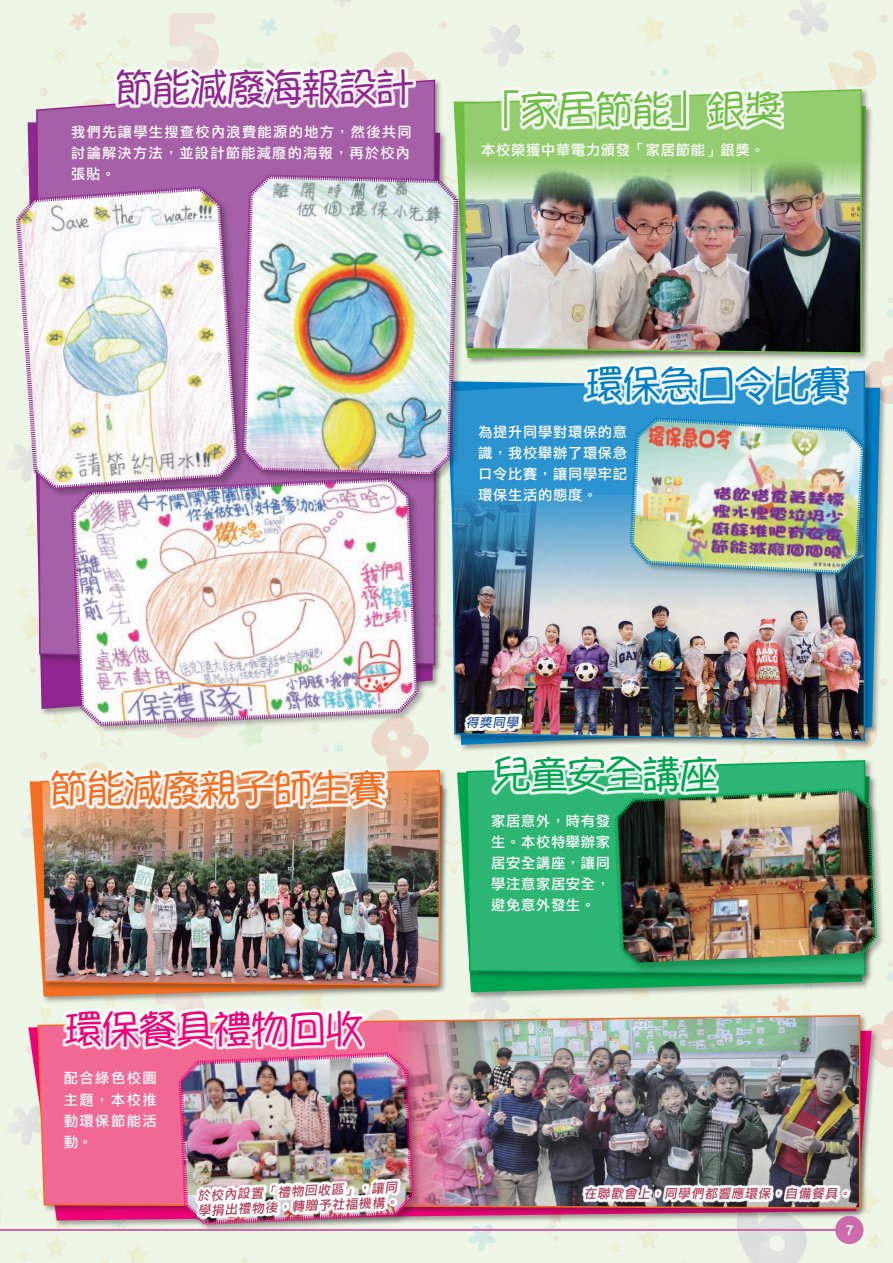
<style>
.page{position:relative;width:893px;height:1263px;background:#fff}
.page>*{position:absolute;margin:0;border:0;box-sizing:border-box;transform-origin:0 0}
.t1{font:41.55px "Yuppy TC";letter-spacing:-.1em;color:#f36e21}
.t2{font:41.55px "Yuppy TC";letter-spacing:-.1em;color:#6ebe44}
.t3{font:41.55px "Yuppy TC";letter-spacing:-.1em;color:#90268f}
.t4{font:41.55px "Yuppy TC";letter-spacing:-.1em;color:#ed0277}
.t5{font:41.55px "Yuppy TC";letter-spacing:-.1em;color:#007ec5}
.t6{font:41.55px "Yuppy TC";letter-spacing:-.1em;color:#00a54f}
.t7{font:14.25px/21px "Li Hei Pro";letter-spacing:.05em;color:#fff;text-align:justify}
.t8{font:13.5px "Arial Rounded MT Bold";color:#fff}
.t9{font:italic 12.75px "Li Hei Pro";color:#ae3e58}
.t10{font:italic 12.75px "Li Hei Pro";color:#24548e}
</style>
<div class="page">
<img style="left:0;top:0;width:893px;height:1263px">
<svg style="left:582px;top:1184px;width:268px;height:18px"></svg>
<div style="left:71px;top:477px;width:356px;height:258px;background:#231f20;opacity:.33"></div>
<img style="left:70px;top:485px;width:350px;height:242px">
<div style="left:16px;top:186px;width:231px;height:312px;background:#231f20;opacity:.33"></div>
<img style="left:15px;top:186px;width:225px;height:305px">
<div style="left:242px;top:174px;width:225px;height:311px;background:#231f20;opacity:.33"></div>
<img style="left:241px;top:174px;width:218px;height:303px">
<img style="left:195px;top:1178px;width:205px;height:41px">
<hr style="left:0;top:1229px;width:850px;height:2px;background:#cb6bab">
<div style="left:835px;top:1216px;width:28px;height:28px;background:#cb6bab;border-radius:50%"></div>
<hr style="left:0;top:1105px;width:2px;height:147px;background:#edf5e6">
<h1 class="t3" style="left:113px;top:67px;width:304px">節能減廢海報設計</h1>
<p class="t7" style="left:71px;top:122px;width:342px">我們先讓學生搜查校內浪費能源的地方，然後共同討論解決方法，並設計節能減廢的海報，再於校內張貼。</p>
<h1 class="t2" style="left:481px;top:89px;width:304px">「家居節能」銀獎</h1>
<p class="t7" style="left:481px;top:140px;width:285px">本校榮獲中華電力頒發「家居節能」銀獎。</p>
<h1 class="t5" style="left:583px;top:363px;width:267px">環保急口令比賽</h1>
<p class="t7" style="left:478px;top:422px;width:150px">為提升同學對環保的意識，我校舉辦了環保急口令比賽，讓同學牢記環保生活的態度。</p>
<h1 class="t1" style="left:48px;top:768px;width:342px">節能減廢親子師生賽</h1>
<h1 class="t4" style="left:62px;top:1008px;width:304px">環保餐具禮物回收</h1>
<p class="t7" style="left:64px;top:1068px;width:94px">配合綠色校園主題，本校推動環保節能活動。</p>
<p class="t10" style="left:465px;top:716px;width:54px;rotate:-1deg">得獎同學</p>
<h1 class="t6" style="left:491px;top:754px;width:230px">兒童安全講座</h1>
<p class="t7" style="left:491px;top:810px;width:120px">家居意外，時有發生。本校特舉辦家居安全講座，讓同學注意家居安全，避免意外發生。</p>
<p class="t9" style="left:197px;top:1190px;width:202px;rotate:-3deg">於校內設置「禮物回收區」，讓同</p>
<p class="t9" style="left:584px;top:1187px;width:271px">在聯歡會上，同學們都響應環保，自備餐具。</p>
<p class="t9" style="left:198px;top:1205px;width:202px;rotate:-3deg">學捐出禮物後，轉贈予社福機構。</p>
<p class="t8" style="left:845px;top:1222px;width:10px">7</p>
</div>
